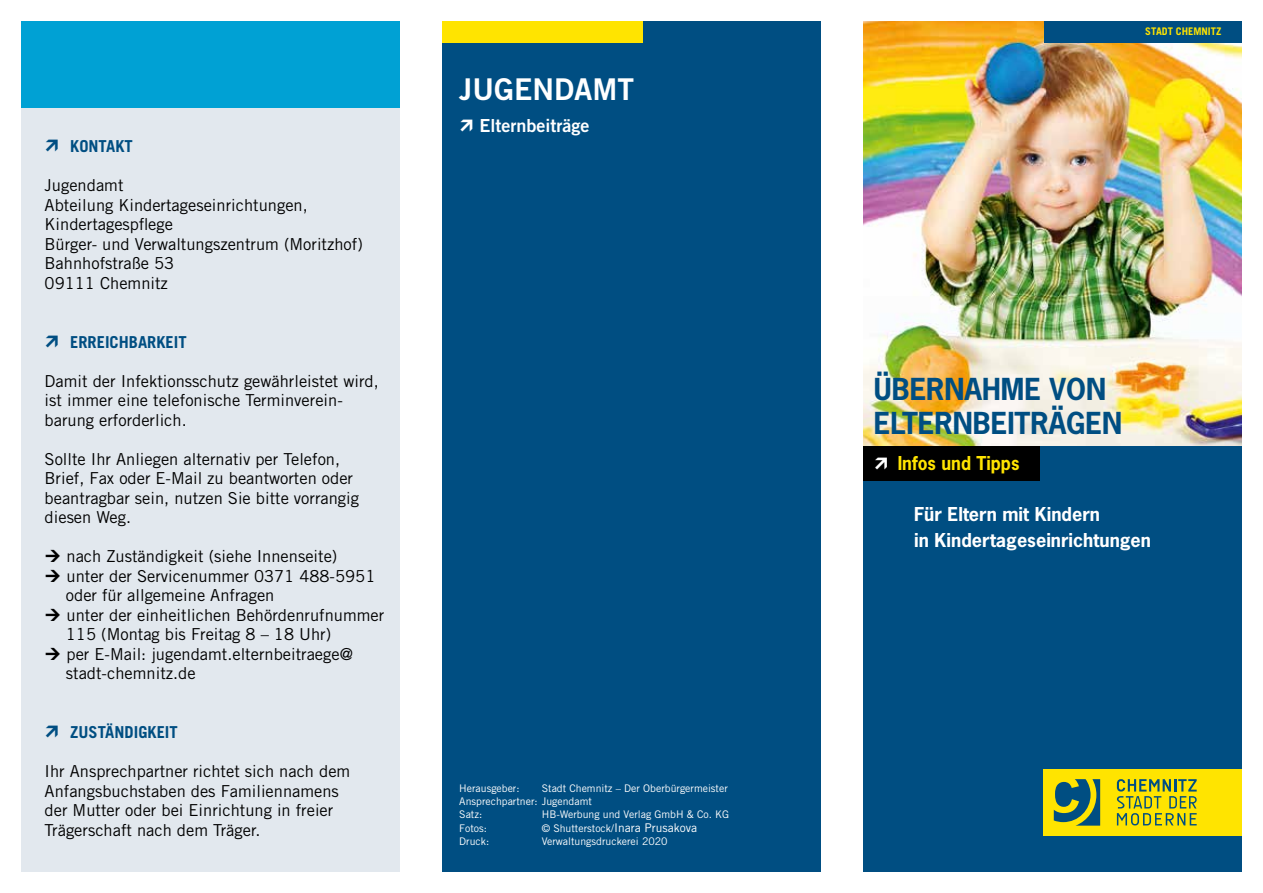
<style>
.page{position:relative;width:1263px;height:893px;background:#fff}
.page>*{position:absolute;margin:0;border:0;box-sizing:border-box;transform-origin:0 0}
.t1{font:30px "Trade Gothic Bold Two";color:#fff}
.t2{font:700 28.5px/34.2px "News Gothic";color:#004e82}
.t3{font:700 18px/25.5px "News Gothic";color:#fff}
.t4{font:18px "Trade Gothic Bold Two";color:#fff}
.t5{font:700 18px "News Gothic";color:#ffe400;scale:.96 1}
.t6{font:16.5px/19.5px "Trade Gothic LT Std";color:#000}
.t7{font:700 16.5px "Trade Gothic LT Std";color:#004e82}
.t8{font:10.5px/12.6px "Trade Gothic LT Std";color:#fff}
.t9{font:700 10.5px "Trade Gothic LT Std";color:#ffe400}
.s1{font-size:12px}
</style>
<div class="page">
<div style="left:442px;top:21px;width:379px;height:851px;background:#004e82"></div>
<div style="left:21px;top:21px;width:379px;height:851px;background:#e2e8ee"></div>
<div style="left:442px;top:21px;width:200px;height:22px;background:#ffe400"></div>
<img style="left:863px;top:21px;width:379px;height:425px">
<div style="left:863px;top:446px;width:379px;height:426px;background:#004e82"></div>
<div style="left:863px;top:446px;width:176px;height:34px;background:#000"></div>
<div style="left:1044px;top:21px;width:198px;height:22px;background:#004e82"></div>
<div style="left:1043px;top:770px;width:199px;height:66px;background:#ffe400"></div>
<svg style="left:1117px;top:779px;width:80px;height:46px"></svg>
<svg style="left:1054px;top:779px;width:46px;height:47px"></svg>
<div style="left:21px;top:21px;width:379px;height:87px;background:#00a1d4"></div>
<p class="t7" style="left:70px;top:136px;width:64px">KONTAKT</p>
<p class="t6" style="left:45px;top:175px;width:320px">Jugendamt<br>Abteilung Kindertageseinrichtungen,<br>Kindertagespflege<br>Bürger- und Verwaltungszentrum (Moritzhof)<br>Bahnhofstraße 53<br>09111 Chemnitz</p>
<p class="t7" style="left:70px;top:332px;width:118px">ERREICHBARKEIT</p>
<p class="t6" style="left:45px;top:371px;width:336px">Damit der Infektionsschutz gewährleistet wird, ist immer eine telefonische Terminverein&shy;barung erforderlich.</p>
<p class="t6" style="left:45px;top:449px;width:316px">Sollte Ihr Anliegen alternativ per Telefon, Brief, Fax oder E-Mail zu beantworten oder beantragbar sein, nutzen Sie bitte vorrangig diesen Weg.</p>
<p class="t6" style="left:66px;top:546px;width:320px">nach Zuständigkeit (siehe Innenseite)<br>unter der Servicenummer 0371 488-5951 oder für allgemeine Anfragen<br>unter der einheitlichen Behördenrufnummer 115 (Montag bis Freitag 8 – 18 Uhr)<br>per E-Mail: jugendamt.elternbeitraege@ stadt-chemnitz.de</p>
<p class="t7" style="left:70px;top:722px;width:109px">ZUSTÄNDIGKEIT</p>
<p class="t6" style="left:45px;top:761px;width:307px">Ihr Ansprechpartner richtet sich nach dem Anfangsbuchstaben des Familiennamens der Mutter oder bei Einrichtung in freier Trägerschaft nach dem Träger.</p>
<h1 class="t1" style="left:459px;top:71px;width:176px">JUGENDAMT</h1>
<p class="t4" style="left:480px;top:115px;width:111px">Elternbeiträge</p>
<p class="t8" style="left:459px;top:782px;width:270px;text-indent:82px">Stadt Chemnitz – Der Oberbürgermeister<br>Ansprechpartner: Jugendamt<br>Satz:</p>
<p class="t8" style="left:459px;top:782px;width:62px">Herausgeber:</p>
<p class="t8" style="left:542px;top:807px;width:189px">HB-Werbung und Verlag GmbH &amp; Co. KG</p>
<p class="t8" style="left:459px;top:822px;width:29px">Fotos:</p>
<p class="t8" style="left:542px;top:822px;width:157px">© Shutterstock/<span class="s1">Inara Prusakova</span></p>
<p class="t8" style="left:459px;top:834px;width:32px">Druck:</p>
<p class="t8" style="left:542px;top:834px;width:127px">Verwaltungsdruckerei 2020</p>
<p class="t9" style="left:1145px;top:25px;width:78px">STADT CHEMNITZ</p>
<h2 class="t2" style="left:874px;top:371px;width:250px">ÜBERNAHME VON<br>ELTERNBEITRÄGEN</h2>
<p class="t5" style="left:898px;top:451px;width:128px">Infos und Tipps</p>
<p class="t3" style="left:914px;top:501px;width:238px">Für Eltern mit Kindern<br>in Kindertageseinrichtungen</p>
</div>
